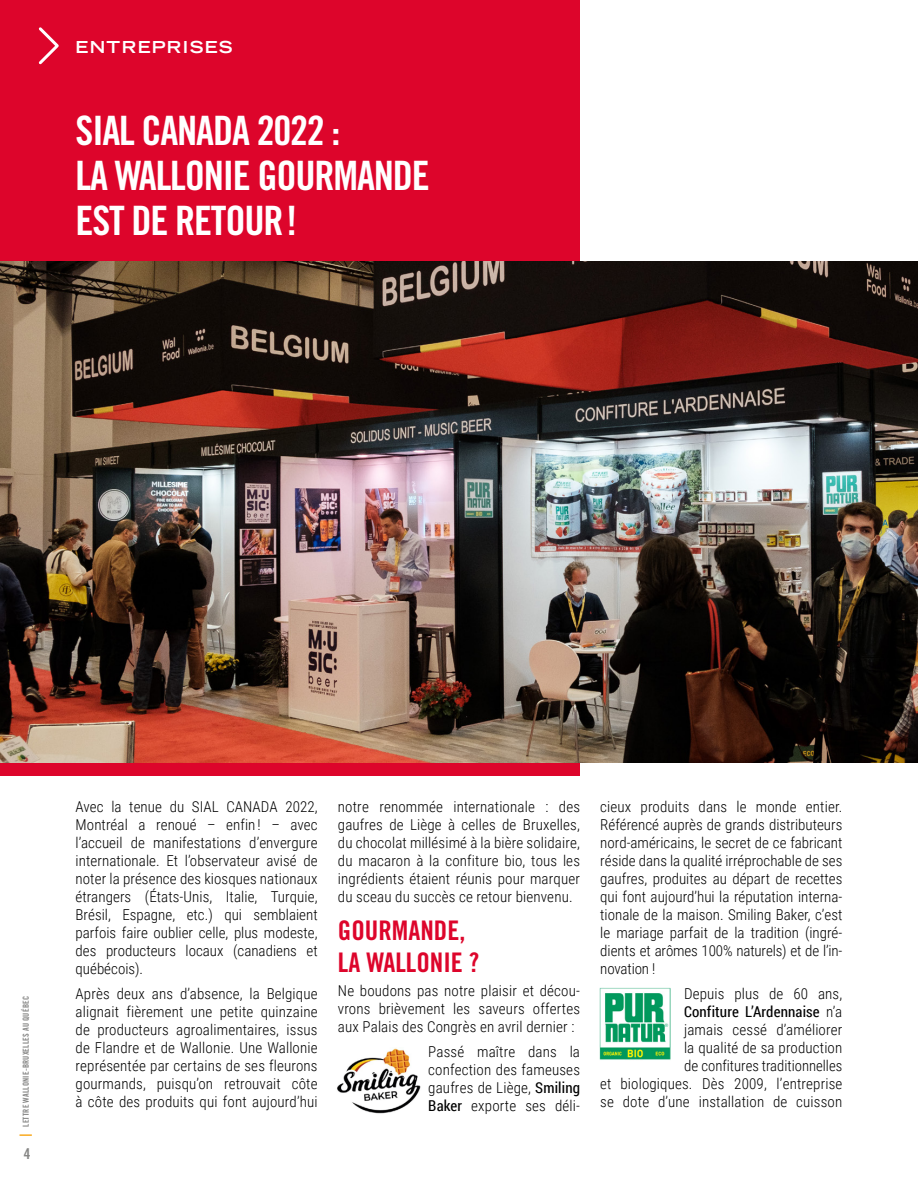
<style>
.page{position:relative;width:918px;height:1188px;background:#fff}
.page>*{position:absolute;margin:0;border:0;box-sizing:border-box;transform-origin:0 0}
._1__Grand_titre{font:40.5px/45px "Trade Gothic Bold Cond Twenty";letter-spacing:-.03em;color:#fff}
.Sous-titre_Grand_tit{font:27px/31.5px "Trade Gothic Bold Cond Twenty";color:#dd052b}
._2__THEME{font:700 expanded 16.5px "Trade Gothic LH";letter-spacing:.08em;color:#fff}
.Texte_de_base_justif{font:300 15px/18px "Roboto Condensed";letter-spacing:.01em;color:#000;text-align:justify}
.t1{font:15px "Trade Gothic Bold Cond Twenty";color:#858584}
.t2{font:8.25px "Trade Gothic Bold Cond Twenty";letter-spacing:.025em;color:#858584}
.s1{font-family:"Trade Gothic LT Bold Cond Twenty";font-size:16.5px;color:#f9b234}
.s2{font-family:"Trade Gothic LT Bold Cond Twenty"}
.s3{font-weight:400}
</style>
<div class="page">
<div style="left:0;top:0;width:580px;height:775px;background:#dd052b"></div>
<svg style="left:38px;top:27px;width:21px;height:38px"></svg>
<img style="left:0;top:261px;width:918px;height:501px">
<img style="left:599px;top:988px;width:72px;height:72px">
<img style="left:337px;top:1048px;width:84px;height:66px">
<p class="_2__THEME" style="left:76px;top:36px;width:159px">ENTREPRISES</p>
<p class="_1__Grand_titre" style="left:76px;top:108px;width:356px">SIAL CANADA 2022 :<br>LA WALLONIE GOURMANDE<br>EST DE RETOUR!</p>
<p class="t2" style="left:21px;top:1137px;width:143px;rotate:-90deg"><span class="s1">|</span> <span class="s2">LETTRE</span> WALLONIE-BRUXELLES <span class="s2">AU QUÉBEC</span></p>
<p class="t1" style="left:24px;top:1145px;width:8px">4</p>
<p class="Texte_de_base_justif" style="left:76px;top:797px;width:244px">Avec la tenue du SIAL CANADA 2022, -Montréal a renoué – enfin ! – avec -l’accueil de manifestations d’envergure internationale. Et l’observateur avisé de noter la -présence des kiosques -nationaux étrangers (États-Unis, Italie, Turquie, -Brésil, Espagne, etc.) qui semblaient -parfois faire oublier celle, plus modeste, des producteurs locaux (canadiens et -québécois).</p>
<p class="Texte_de_base_justif" style="left:76px;top:984px;width:244px">Après deux ans d’absence, la Belgique alignait fièrement une petite quinzaine de producteurs agroalimentaires, issus de Flandre et de Wallonie. Une Wallonie -représentée par certains de ses fleurons gourmands, puisqu’on retrouvait côte à côte des produits qui font aujourd’hui</p>
<p class="Texte_de_base_justif" style="left:338px;top:797px;width:244px">notre renommée internationale : des gaufres de Liège à celles de Bruxelles, du chocolat millésimé à la bière solidaire, du -macaron à la confiture bio, tous les ingrédients étaient réunis pour marquer du sceau du succès ce retour bienvenu.</p>
<p class="Sous-titre_Grand_tit" style="left:338px;top:914px;width:143px">GOURMANDE,<br>LA WALLONIE ?</p>
<p class="Texte_de_base_justif" style="left:338px;top:981px;width:244px">Ne boudons pas notre plaisir et décou&shy;vrons brièvement les saveurs offertes aux Palais des Congrès en avril dernier :</p>
<p class="Texte_de_base_justif" style="left:428px;top:1042px;width:153px">Passé maître dans la confection des -fameuses gaufres de Liège, <span class="s3">Smiling Baker</span> exporte ses déli-</p>
<p class="Texte_de_base_justif" style="left:600px;top:797px;width:244px">cieux produits dans le monde entier. -Référencé auprès de grands distributeurs nord-américains, le secret de ce fabricant réside dans la qualité irréprochable de ses gaufres, produites au départ de recettes qui font aujourd’hui la réputation interna&shy;tionale de la maison. Smiling Baker, c’est le -mariage parfait de la tradition (ingré&shy;dients et arômes 100% naturels) et de l’in&shy;novation !</p>
<p class="Texte_de_base_justif" style="left:600px;top:984px;width:244px;text-align:right">Depuis plus de 60 ans,<br><span class="s3">Confiture L’Ardennaise</span> n’a<br>jamais cessé d’améliorer<br>la qualité de sa production<br>de confitures traditionnelles<br>et biologiques. Dès 2009, l’entreprise se dote d’une installation de cuisson</p>
</div>
